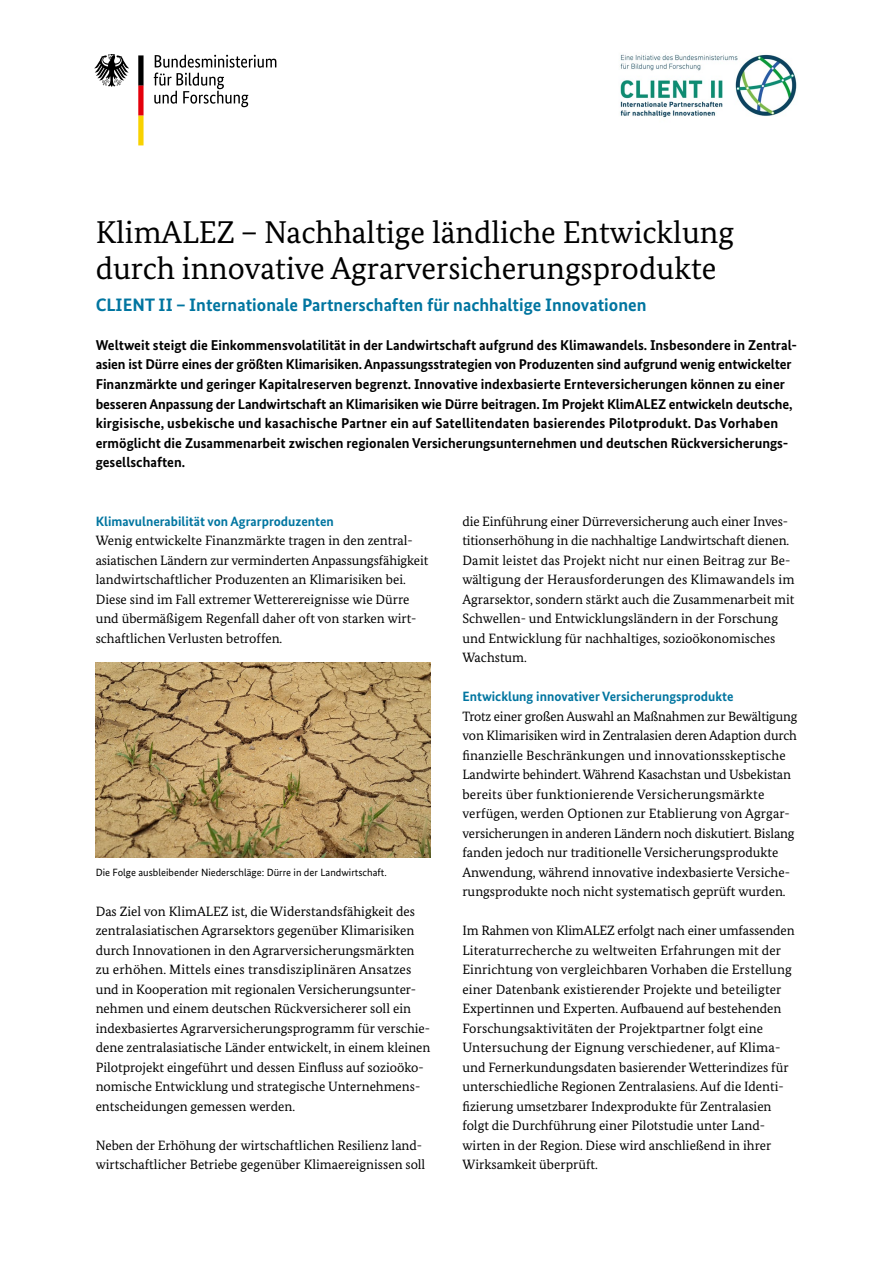
<style>
.page{position:relative;width:893px;height:1263px;background:#fff}
.page>*{position:absolute;margin:0;border:0;box-sizing:border-box;transform-origin:0 0}
.t1{font:31.5px/36px "Bundes Serif";color:#000}
.t2{font:700 18px "Bundes Sans";color:#0075a0}
.t3{font:700 14.25px/19.5px "Bundes Sans";color:#000}
.t4{font:13.5px/19.5px "Bundes Serif";color:#000}
.t5{font:700 13.5px "Bundes Sans";color:#0075a0}
.t6{font:10.5px "Bundes Sans";color:#000}
</style>
<div class="page">
<img style="left:96px;top:662px;width:335px;height:195px">
<img style="left:620px;top:54px;width:177px;height:64px">
<svg style="left:154px;top:55px;width:122px;height:52px"></svg>
<svg style="left:94px;top:54px;width:35px;height:33px"></svg>
<svg style="left:138px;top:55px;width:6px;height:90px"></svg>
<h1 class="t1" style="left:96px;top:214px;width:640px">KlimALEZ – Nachhaltige ländliche Entwicklung durch innovative Agrarversicherungsprodukte</h1>
<h2 class="t2" style="left:96px;top:294px;width:552px">CLIENT II – Internationale Partnerschaften für nachhaltige Innovationen</h2>
<p class="t3" style="left:96px;top:335px;width:703px">Weltweit steigt die Einkommensvolatilität in der Landwirtschaft aufgrund des Klimawandels. Insbesondere in Zentral&shy;asien ist Dürre eines der größten Klimarisiken. Anpassungsstrategien von Produzenten sind aufgrund wenig entwickelter Finanzmärkte und geringer Kapitalreserven begrenzt. Innovative indexbasierte Ernteversicherungen können zu einer besseren Anpassung der Landwirtschaft an Klimarisiken wie Dürre beitragen. Im Projekt KlimALEZ entwickeln deutsche, kirgisische, usbekische und kasachische Partner ein auf Satellitendaten basierendes Pilotprodukt. Das Vorhaben ermöglicht die Zusammenarbeit zwischen regionalen Versicherungsunternehmen und deutschen Rückversicherungs&shy;gesellschaften.</p>
<h3 class="t5" style="left:96px;top:513px;width:240px">Klimavulnerabilität von Agrarproduzenten</h3>
<p class="t4" style="left:96px;top:530px;width:334px">Wenig entwickelte Finanzmärkte tragen in den zentral&shy;asiatischen Ländern zur verminderten Anpassungsfähigkeit landwirtschaftlicher Produzenten an Klimarisiken bei.<br>Diese sind im Fall extremer Wetterereignisse wie Dürre und übermäßigem Regenfall daher oft von starken wirt&shy;schaftlichen Verlusten betroffen.</p>
<p class="t6" style="left:96px;top:866px;width:293px">Die Folge ausbleibender Niederschläge: Dürre in der Landwirtschaft.</p>
<p class="t4" style="left:96px;top:901px;width:336px">Das Ziel von KlimALEZ ist, die Widerstandsfähigkeit des zentralasiatischen Agrarsektors gegenüber Klimarisiken durch Innovationen in den Agrarversicherungsmärkten zu erhöhen. Mittels eines transdisziplinären Ansatzes und in Kooperation mit regionalen Versicherungsunter&shy;nehmen und einem deutschen Rückversicherer soll ein indexbasiertes Agrarversicherungsprogramm für verschie&shy;dene zentralasiatische Länder entwickelt, in einem kleinen Pilotprojekt eingeführt und dessen Einfluss auf sozioöko&shy;nomische Entwicklung und strategische Unternehmens&shy;entscheidungen gemessen werden.</p>
<p class="t4" style="left:96px;top:1135px;width:331px">Neben der Erhöhung der wirtschaftlichen Resilienz land&shy;wirtschaftlicher Betriebe gegenüber Klimaereignissen soll</p>
<p class="t4" style="left:462px;top:511px;width:334px">die Einführung einer Dürreversicherung auch einer Inves&shy;titionserhöhung in die nachhaltige Landwirtschaft dienen.<br>Damit leistet das Projekt nicht nur einen Beitrag zur Be&shy;wältigung der Herausforderungen des Klimawandels im Agrarsektor, sondern stärkt auch die Zusammenarbeit mit Schwellen- und Entwicklungsländern in der Forschung und Entwicklung für nachhaltiges, sozioökonomisches Wachstum.</p>
<h3 class="t5" style="left:462px;top:688px;width:273px">Entwicklung innovativer Versicherungsprodukte</h3>
<p class="t4" style="left:462px;top:706px;width:336px">Trotz einer großen Auswahl an Maßnahmen zur Bewältigung von Klimarisiken wird in Zentralasien deren Adaption durch finanzielle Beschränkungen und innovationsskeptische Landwirte behindert. Während Kasachstan und Usbekistan bereits über funktionierende Versicherungsmärkte verfügen, werden Optionen zur Etablierung von Agrgar&shy;versicherungen in anderen Ländern noch diskutiert. Bislang fanden jedoch nur traditionelle Versicherungsprodukte Anwendung, während innovative indexbasierte Versiche&shy;rungsprodukte noch nicht systematisch geprüft wurden.</p>
<p class="t4" style="left:462px;top:920px;width:334px">Im Rahmen von KlimALEZ erfolgt nach einer umfassenden Literaturrecherche zu weltweiten Erfahrungen mit der Einrichtung von vergleichbaren Vorhaben die Erstellung einer Datenbank existierender Projekte und beteiligter Expertinnen und Experten. Aufbauend auf bestehenden Forschungsaktivitäten der Projektpartner folgt eine Untersuchung der Eignung verschiedener, auf Klima&shy;und Fernerkundungsdaten basierender Wetterindizes für unterschiedliche Regionen Zentralasiens. Auf die Identi&shy;fizierung umsetzbarer Indexprodukte für Zentralasien folgt die Durchführung einer Pilotstudie unter Land&shy;wirten in der Region. Diese wird anschließend in ihrer Wirksamkeit überprüft.</p>
</div>
